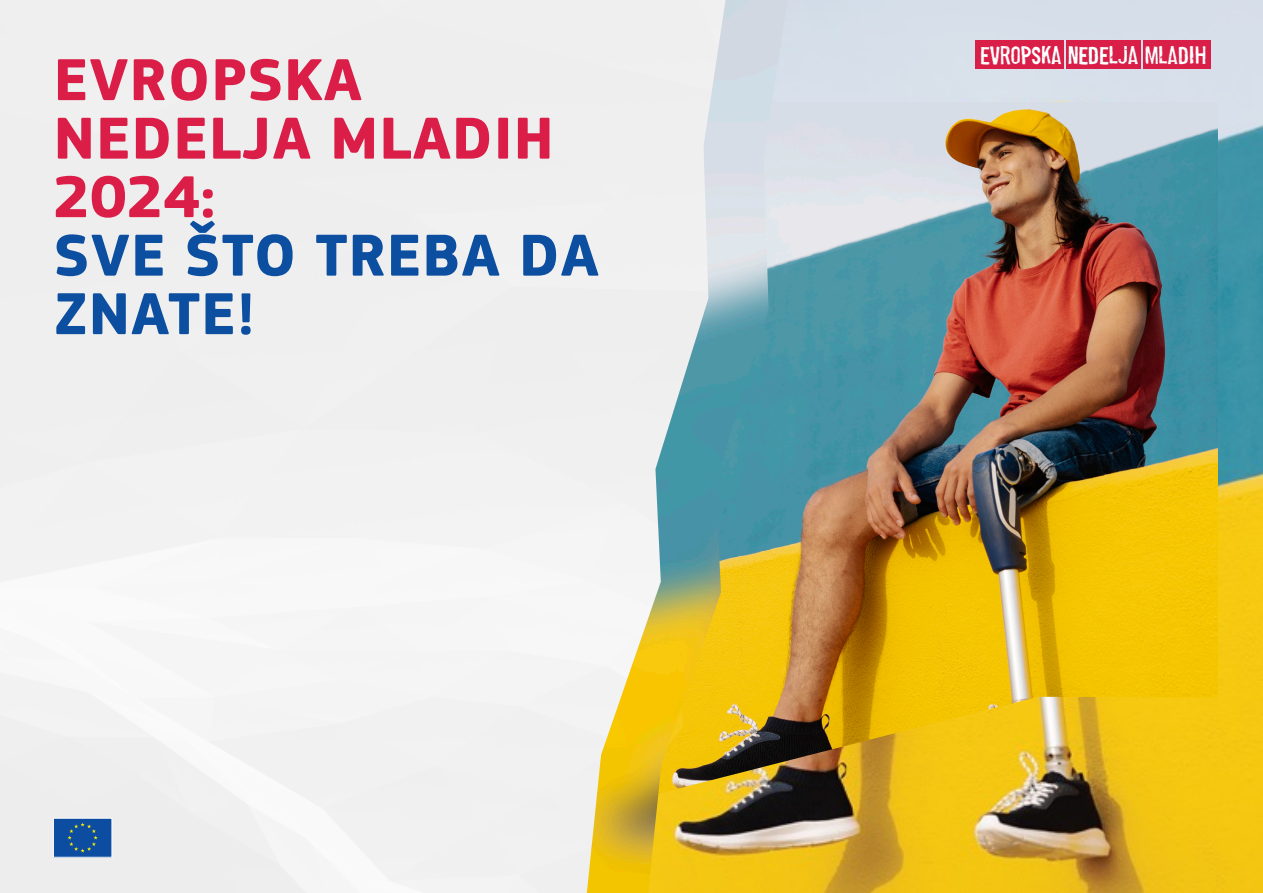
<style>
.page{position:relative;width:1263px;height:893px;background:#fff}
.page>*{position:absolute;margin:0;border:0;box-sizing:border-box;transform-origin:0 0}
.t1{font:700 61.5px/58.5px "EC Square Sans Pro";letter-spacing:.02em;color:#da1e48}
.t2{font:700 61.5px/58.5px "EC Square Sans Pro";letter-spacing:.02em;color:#0c4ea0}
.t3{font:30px "Refuse Pro";color:#fff}
</style>
<div class="page">
<div style="left:53px;top:818px;width:59px;height:39px;background:#0d4da1"></div>
<svg style="left:68px;top:823px;width:30px;height:29px"></svg>
<div style="left:53px;top:818px;width:59px;height:39px;border:1px solid #fff"></div>
<img style="left:787px;top:0;width:476px;height:893px">
<img style="left:787px;top:102px;width:431px;height:701px">
<img style="left:587px;top:0;width:200px;height:893px">
<div style="left:975px;top:40px;width:89px;height:28px;background:#d91e47"></div>
<div style="left:1142px;top:40px;width:68px;height:28px;background:#d91e47"></div>
<div style="left:1066px;top:40px;width:74px;height:28px;background:#d91e47"></div>
<svg style="left:1042px;top:45px;width:116px;height:19px"></svg>
<p class="t1" style="left:53px;top:53px;width:502px">EVROPSKA<br>NEDELJA MLADIH<br>2024:</p>
<p class="t2" style="left:54px;top:228px;width:547px">SVE ŠTO TREBA DA<br>ZNATE!</p>
<p class="t3" style="left:980px;top:37px;width:227px">EVROPSKA NEDELJA MLADIH</p>
</div>
